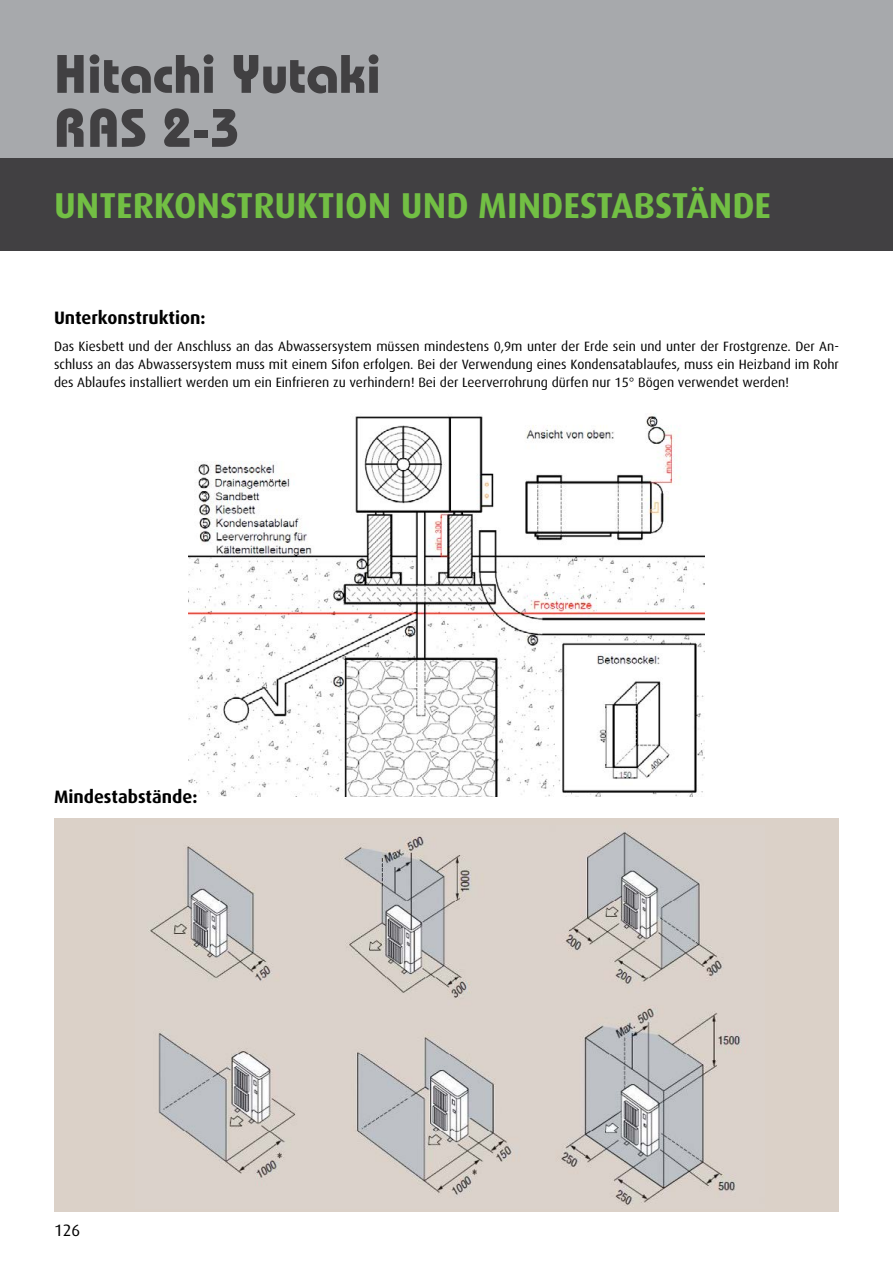
<style>
.page{position:relative;width:893px;height:1263px;background:#fff}
.page>*{position:absolute;margin:0;border:0;box-sizing:border-box;transform-origin:0 0}
.t1{font:700 54px/54px "Bauhaus";color:#414042}
.t2{font:700 36px "Dax";color:#72bf44}
.t3{font:700 18px "Dax";color:#000}
.t4{font:16.5px "Dax";color:#000}
.t5{font:13.5px/18px "Dax";color:#000;text-align:justify}
</style>
<div class="page">
<div style="left:0;top:157px;width:893px;height:94px;background:#414042"></div>
<div style="left:0;top:0;width:893px;height:157px;background:#a7a9ac"></div>
<img style="left:189px;top:415px;width:515px;height:381px">
<div style="left:54px;top:819px;width:785px;height:393px;background:#dbd1c8"></div>
<img style="left:148px;top:831px;width:594px;height:374px">
<h1 class="t1" style="left:54px;top:46px;width:329px">Hitachi Yutaki<br>RAS 2-3</h1>
<h2 class="t2" style="left:54px;top:185px;width:719px">UNTERKONSTRUKTION UND MINDESTABSTÄNDE</h2>
<h3 class="t3" style="left:54px;top:308px;width:153px">UNTERKONSTRUKTION:</h3>
<p class="t5" style="left:54px;top:337px;width:786px">Das Kiesbett und der Anschluss an das Abwassersystem müssen mindestens 0,9m unter der Erde sein und unter der Frostgrenze. Der An&shy;schluss an das Abwassersystem muss mit einem Sifon erfolgen. Bei der Verwendung eines Kondensatablaufes, muss ein Heizband im Rohr des Ablaufes installiert werden um ein Einfrieren zu verhindern! Bei der Leerverrohrung dürfen nur 15° Bögen verwendet werden!</p>
<h3 class="t3" style="left:54px;top:786px;width:145px">MINDESTABSTÄNDE:</h3>
<p class="t4" style="left:54px;top:1221px;width:28px">126</p>
</div>
